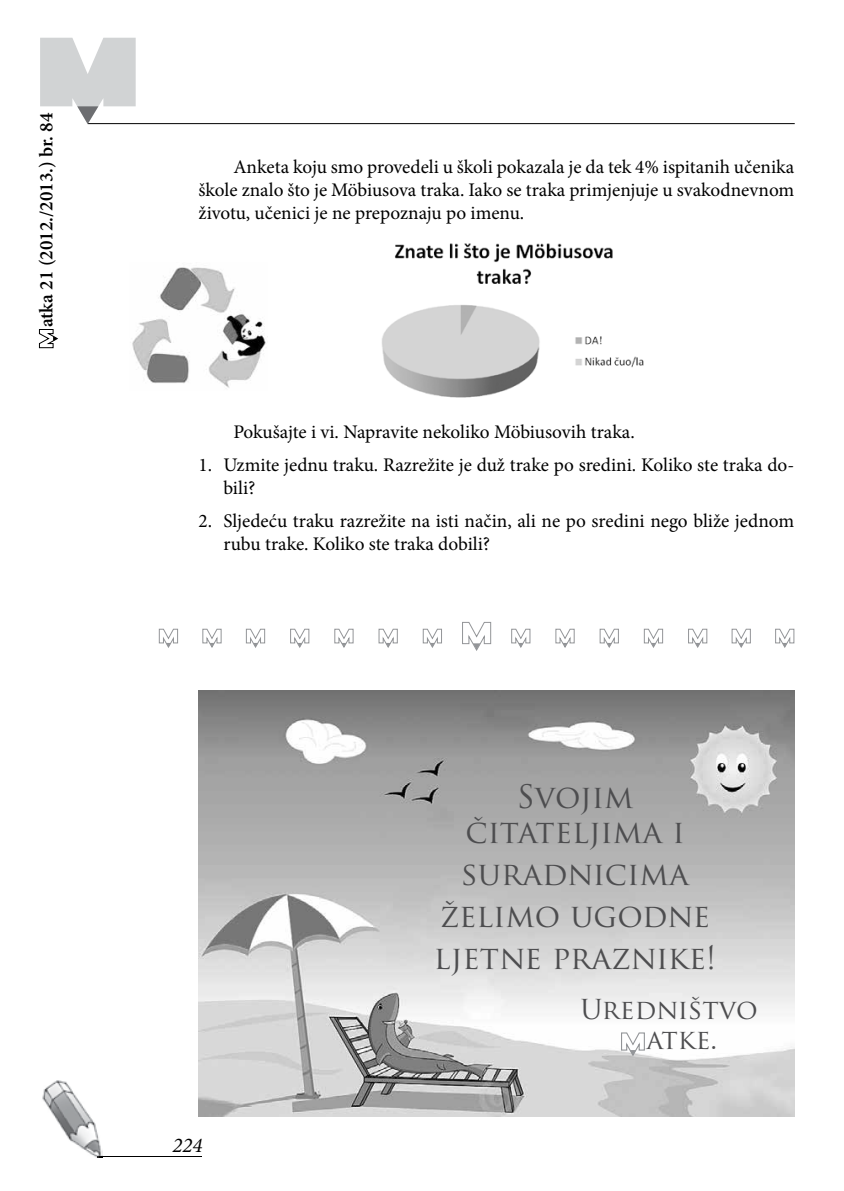
<style>
.page{position:relative;width:844px;height:1191px;background:#fff}
.page>*{position:absolute;margin:0;border:0;box-sizing:border-box;transform-origin:0 0}
.t1{font:31.5px/42px "Trajan Pro";color:#4d4d4f;text-align:center}
.t2{font:26.78px/29.8px "Trajan Pro";color:#4d4d4f}
.t3{font:italic 21px "Minion Pro";color:#000}
.t4{font:19.25px/23.1px "Minion Pro";color:#000}
.t5{font:600 19.25px "Minion Pro";color:#000}
</style>
<div class="page">
<hr style="left:98px;top:1156px;width:104px;height:1px;background:#000">
<img style="left:42px;top:1080px;width:61px;height:78px">
<hr style="left:88px;top:123px;width:706px;height:1px;background:#000">
<svg style="left:40px;top:38px;width:96px;height:86px"></svg>
<img style="left:198px;top:690px;width:596px;height:426px">
<svg style="left:39px;top:329px;width:19px;height:19px"></svg>
<img style="left:382px;top:243px;width:262px;height:155px">
<img style="left:132px;top:267px;width:134px;height:121px">
<svg style="left:620px;top:1032px;width:25px;height:25px"></svg>
<svg style="left:245px;top:628px;width:20px;height:20px"></svg>
<svg style="left:202px;top:628px;width:20px;height:20px"></svg>
<svg style="left:158px;top:628px;width:20px;height:20px"></svg>
<svg style="left:290px;top:628px;width:20px;height:20px"></svg>
<svg style="left:334px;top:628px;width:20px;height:20px"></svg>
<svg style="left:378px;top:628px;width:20px;height:20px"></svg>
<svg style="left:422px;top:628px;width:20px;height:20px"></svg>
<svg style="left:462px;top:621px;width:29px;height:30px"></svg>
<svg style="left:511px;top:628px;width:19px;height:20px"></svg>
<svg style="left:555px;top:628px;width:20px;height:20px"></svg>
<svg style="left:599px;top:628px;width:20px;height:20px"></svg>
<svg style="left:643px;top:628px;width:20px;height:20px"></svg>
<svg style="left:688px;top:628px;width:19px;height:20px"></svg>
<svg style="left:731px;top:628px;width:20px;height:20px"></svg>
<svg style="left:775px;top:628px;width:19px;height:20px"></svg>
<p class="t5" style="left:33px;top:327px;width:216px;rotate:-90deg">atka 21 (2012./2013.) br. 84</p>
<p class="t4" style="left:198px;top:155px;width:597px;text-align:justify;text-indent:35px">Anketa koju smo provedeli u školi pokazala je da tek 4% ispitanih učenika škole znalo što je Möbiusova traka. Iako se traka primjenjuje u svakodnevnom životu, učenici je ne prepoznaju po imenu.</p>
<p class="t4" style="left:233px;top:420px;width:403px">Pokušajte i vi. Napravite nekoliko Möbiusovih traka.</p>
<p class="t4" style="left:223px;top:453px;width:572px;text-indent:-25px">1. Uzmite jednu traku. Razrežite je duž trake po sredini. Koliko ste traka do&shy;bili?</p>
<p class="t4" style="left:223px;top:509px;width:572px;text-indent:-25px">2. Sljedeću traku razrežite na isti način, ali ne po sredini nego bliže jednom rubu trake. Koliko ste traka dobili?</p>
<p class="t3" style="left:172px;top:1130px;width:32px">224</p>
<h1 class="t1" style="left:465px;top:778px;width:221px;line-height:35px">Svojim čitateljima i</h1>
<h1 class="t1" style="left:434px;top:852px;width:284px">suradnicima želimo ugodne ljetne praznike!</h1>
<h2 class="t2" style="left:646px;top:994px;width:113px;text-indent:-66px">Uredništvo atke.</h2>
</div>
